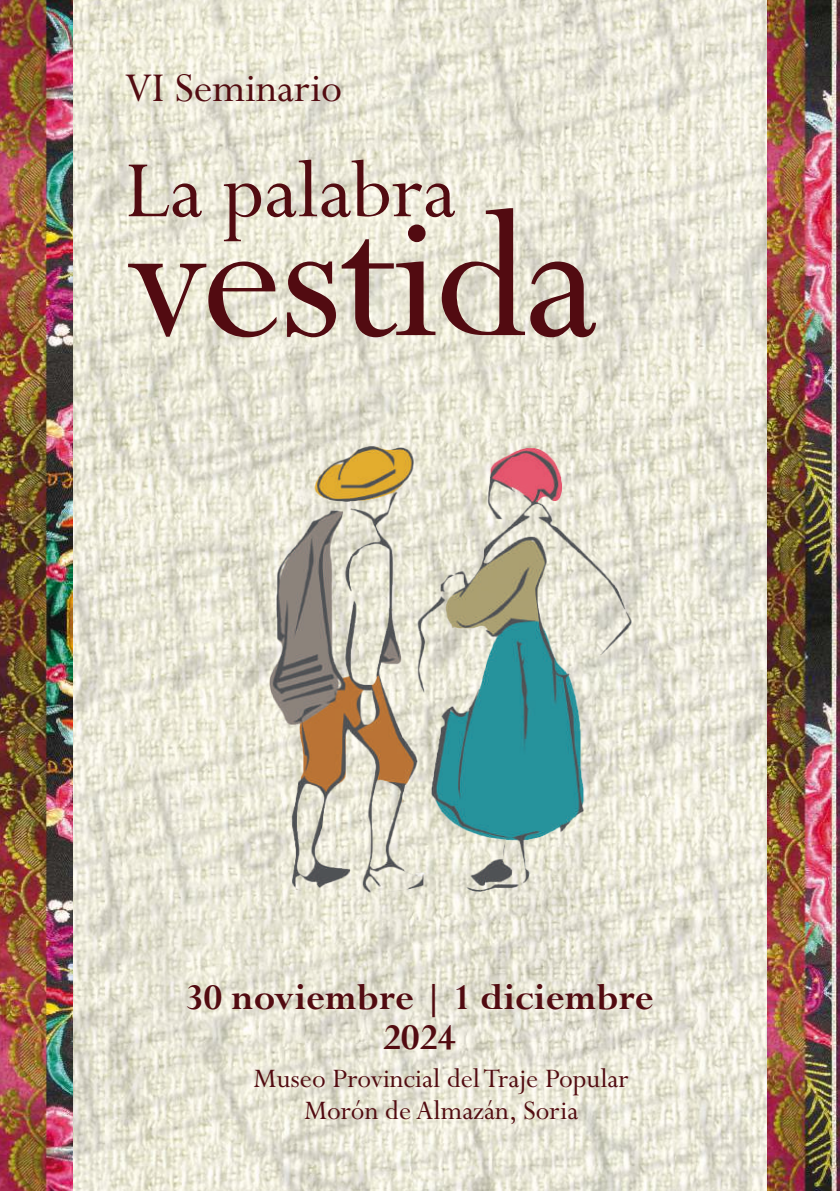
<style>
.page{position:relative;width:840px;height:1191px;background:#fff}
.page>*{position:absolute;margin:0;border:0;box-sizing:border-box;transform-origin:0 0}
.t1{font:202px "Perpetua Std";letter-spacing:-.02em;color:#520b11}
.t2{font:90px "Perpetua Std";color:#520b11}
.t3{font:46px "Perpetua Std";color:#520b11}
.t4{font:700 40px/40px "Perpetua Std";color:#520b11;text-align:center}
.t5{font:30px/32px "Perpetua Std";color:#520b11;text-align:center}
</style>
<div class="page">
<img style="left:72px;top:0;width:695px;height:1191px">
<img style="left:0;top:0;width:72px;height:1191px">
<img style="left:767px;top:0;width:72px;height:1191px">
<img style="left:189px;top:424px;width:483px;height:492px">
<h3 class="t3" style="left:125px;top:64px;width:219px">VI Seminario</h3>
<h2 class="t2" style="left:125px;top:144px;width:332px">La palabra</h2>
<h1 class="t1" style="left:125px;top:172px;width:474px">vestida</h1>
<h3 class="t4" style="left:185px;top:978px;width:469px">30 noviembre | 1 diciembre<br>2024</h3>
<p class="t5" style="left:253px;top:1063px;width:376px">Museo Provincial del Traje Popular<br>Morón de Almazán, Soria</p>
</div>
